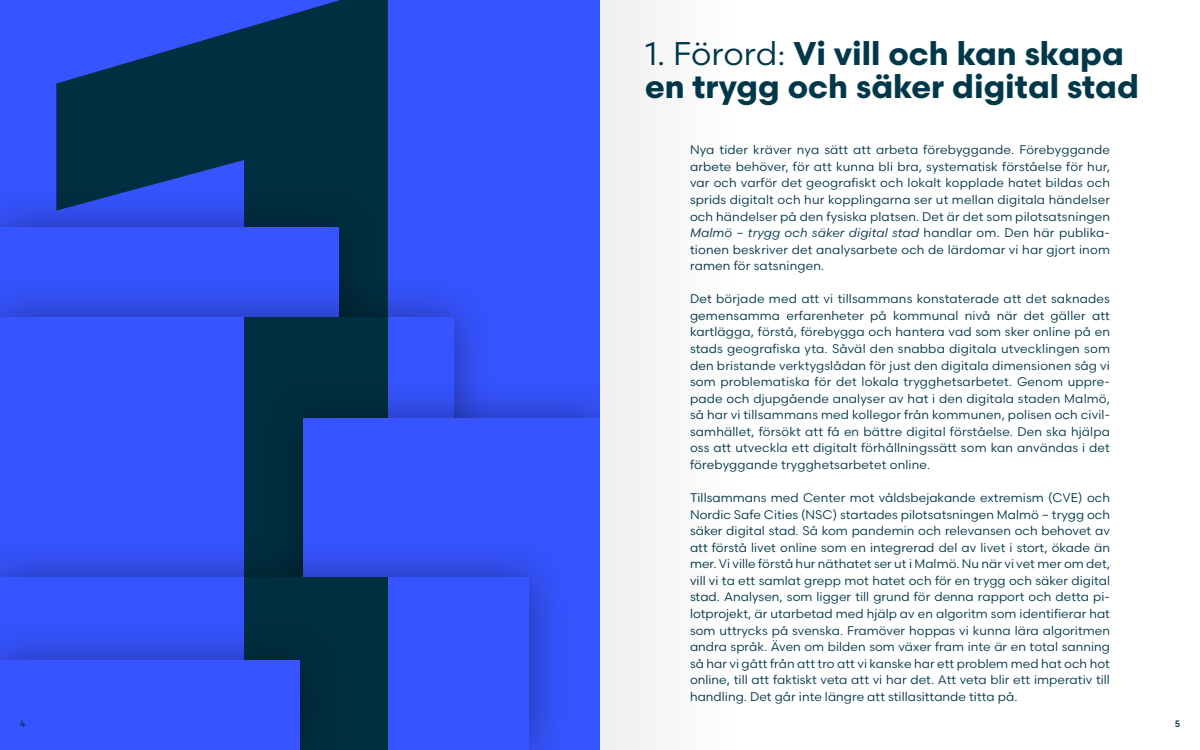
<style>
.page{position:relative;width:1200px;height:750px;background:#fff}
.page>*{position:absolute;margin:0;border:0;box-sizing:border-box;transform-origin:0 0}
.t1{font:700 32.81px/33.1px "Scandia";color:#00384a}
.t2{font:12.5px/16.6px "Scandia";letter-spacing:.01em;color:#00384a;text-align:justify}
.t3{font:500 9.38px "Scandia";color:#00384a}
.s1{font-weight:400}
.s2{font-style:italic}
</style>
<div class="page">
<div style="left:0;top:0;width:600px;height:750px;background:#3654ff"></div>
<svg style="left:56px;top:0;width:332px;height:275px;fill:#002f41"></svg>
<div style="left:0;top:185px;width:381px;height:565px;background:#000;opacity:.38"></div>
<div style="left:0;top:228px;width:339px;height:522px;background:#3654ff"></div>
<div style="left:0;top:275px;width:496px;height:475px;background:#000;opacity:.38"></div>
<div style="left:0;top:318px;width:454px;height:432px;background:#3654ff"></div>
<div style="left:244px;top:318px;width:144px;height:432px;background:#002f41"></div>
<div style="left:262px;top:376px;width:338px;height:374px;background:#000;opacity:.38"></div>
<div style="left:304px;top:418px;width:296px;height:332px;background:#3654ff"></div>
<div style="left:0;top:535px;width:571px;height:215px;background:#000;opacity:.38"></div>
<div style="left:0;top:578px;width:529px;height:172px;background:#3654ff"></div>
<div style="left:244px;top:578px;width:144px;height:172px;background:#002f41"></div>
<div style="left:0;top:618px;width:342px;height:132px;background:#000;opacity:.38"></div>
<div style="left:0;top:660px;width:300px;height:90px;background:#3654ff"></div>
<div style="left:600px;top:0;width:142px;height:750px;background:#f7f6f7"></div>
<h1 class="t1" style="left:645px;top:37px;width:495px"><span class="s1">1. Förord:</span> Vi vill och kan skapa en trygg och säker digital stad</h1>
<p class="t2" style="left:690px;top:141px;width:422px">Nya tider kräver nya sätt att arbeta förebyggande. Förebyggande arbete behöver, för att kunna bli bra, systematisk förståelse för hur, var och varför det geografiskt och lokalt kopplade hatet bildas och sprids digitalt och hur kopplingarna ser ut mellan digitala händelser och händelser på den fysiska platsen. Det är det som pilotsatsningen <span class="s2">Malmö – trygg och säker digital stad</span> handlar om. Den här publika&shy;tionen beskriver det analysarbete och de lärdomar vi har gjort inom ramen för satsningen.</p>
<p class="t2" style="left:690px;top:291px;width:422px">Det började med att vi tillsammans konstaterade att det saknades gemensamma erfarenheter på kommunal nivå när det gäller att kartlägga, förstå, förebygga och hantera vad som sker online på en stads geografiska yta. Såväl den snabba digitala utvecklingen som den bristande verktygslådan för just den digitala dimensionen såg vi som problematiska för det lokala trygghetsarbetet. Genom uppre&shy;pade och djupgående analyser av hat i den digitala staden Malmö, så har vi tillsammans med kollegor från kommunen, polisen och civil&shy;samhället, försökt att få en bättre digital förståelse. Den ska hjälpa oss att utveckla ett digitalt förhållningssätt som kan användas i det förebyggande trygghetsarbetet online.</p>
<p class="t2" style="left:690px;top:489px;width:422px">Tillsammans med Center mot våldsbejakande extremism (CVE) och Nordic Safe Cities (NSC) startades pilotsatsningen Malmö – trygg och säker digital stad. Så kom pandemin och relevansen och behovet av att förstå livet online som en integrerad del av livet i stort, ökade än mer. Vi ville förstå hur näthatet ser ut i Malmö. Nu när vi vet mer om det, vill vi ta ett samlat grepp mot hatet och för en trygg och säker digital stad. Analysen, som ligger till grund för denna rapport och detta pi&shy;lotprojekt, är utarbetad med hjälp av en algoritm som identifierar hat som uttrycks på svenska. Framöver hoppas vi kunna lära algoritmen andra språk. Även om bilden som växer fram inte är en total sanning så har vi gått från att tro att vi kanske har ett problem med hat och hot online, till att faktiskt veta att vi har det. Att veta blir ett imperativ till handling. Det går inte längre att stillasittande titta på.</p>
<p class="t3" style="left:20px;top:718px;width:7px">4</p>
<p class="t3" style="left:1175px;top:718px;width:7px">5</p>
</div>
